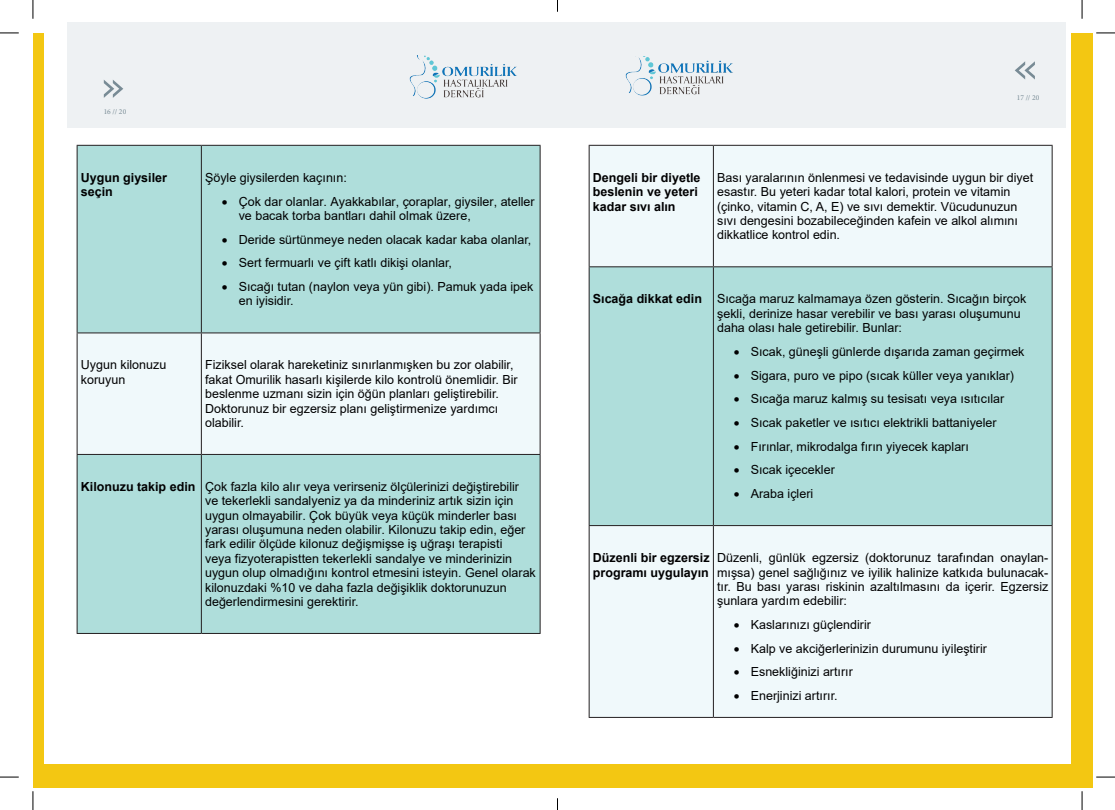
<style>
.page{position:relative;width:1115px;height:810px;background:#fff}
.page>*{position:absolute;margin:0;border:0;box-sizing:border-box;transform-origin:0 0}
.t1{font:12.5px/14.4px "Arial";color:#000001}
.t2{font:700 12.5px/14.4px "Arial";color:#000001}
.t3{font:7.5px "Minion Pro";letter-spacing:.005em;color:#788b95}
.s1{font-weight:700}
</style>
<div class="page">
<div style="left:33px;top:33px;width:1059px;height:755px;background:#f3c712"></div>
<div style="left:44px;top:22px;width:1026px;height:742px;background:#fff"></div>
<div style="left:67px;top:22px;width:998px;height:105px;background:#eef1f3"></div>
<svg style="left:104px;top:80px;width:19px;height:18px"></svg>
<svg style="left:1015px;top:61px;width:20px;height:19px"></svg>
<img style="left:409px;top:56px;width:108px;height:43px">
<img style="left:625px;top:56px;width:108px;height:40px">
<div style="left:78px;top:146px;width:461px;height:487px;background:#afdedb"></div>
<div style="left:78px;top:333px;width:461px;height:121px;background:#f0f9fb"></div>
<hr style="left:77px;top:145px;width:124px;height:1px;background:#231f20">
<hr style="left:77px;top:146px;width:1px;height:186px;background:#231f20">
<hr style="left:201px;top:145px;width:339px;height:1px;background:#231f20">
<hr style="left:201px;top:146px;width:1px;height:186px;background:#231f20">
<hr style="left:539px;top:146px;width:1px;height:186px;background:#231f20">
<hr style="left:77px;top:332px;width:124px;height:1px;background:#231f20">
<hr style="left:77px;top:333px;width:1px;height:121px;background:#231f20">
<hr style="left:201px;top:332px;width:339px;height:1px;background:#231f20">
<hr style="left:201px;top:333px;width:1px;height:121px;background:#231f20">
<hr style="left:539px;top:333px;width:1px;height:121px;background:#231f20">
<hr style="left:77px;top:454px;width:124px;height:1px;background:#231f20">
<hr style="left:77px;top:455px;width:1px;height:178px;background:#231f20">
<hr style="left:201px;top:454px;width:339px;height:1px;background:#231f20">
<hr style="left:201px;top:455px;width:1px;height:178px;background:#231f20">
<hr style="left:539px;top:455px;width:1px;height:178px;background:#231f20">
<hr style="left:77px;top:633px;width:124px;height:1px;background:#231f20">
<hr style="left:201px;top:633px;width:339px;height:1px;background:#231f20">
<div style="left:590px;top:146px;width:461px;height:120px;background:#f0f9fb"></div>
<div style="left:590px;top:267px;width:461px;height:258px;background:#afdedb"></div>
<div style="left:590px;top:526px;width:461px;height:191px;background:#f0f9fb"></div>
<hr style="left:589px;top:145px;width:124px;height:1px;background:#231f20">
<hr style="left:589px;top:146px;width:1px;height:120px;background:#231f20">
<hr style="left:713px;top:145px;width:339px;height:1px;background:#231f20">
<hr style="left:713px;top:146px;width:1px;height:120px;background:#231f20">
<hr style="left:1051px;top:146px;width:1px;height:120px;background:#231f20">
<hr style="left:589px;top:266px;width:124px;height:1px;background:#231f20">
<hr style="left:589px;top:267px;width:1px;height:258px;background:#231f20">
<hr style="left:713px;top:266px;width:339px;height:1px;background:#231f20">
<hr style="left:713px;top:267px;width:1px;height:258px;background:#231f20">
<hr style="left:1051px;top:267px;width:1px;height:258px;background:#231f20">
<hr style="left:589px;top:525px;width:124px;height:1px;background:#231f20">
<hr style="left:589px;top:526px;width:1px;height:191px;background:#231f20">
<hr style="left:713px;top:525px;width:339px;height:1px;background:#231f20">
<hr style="left:713px;top:526px;width:1px;height:191px;background:#231f20">
<hr style="left:1051px;top:526px;width:1px;height:191px;background:#231f20">
<hr style="left:589px;top:717px;width:124px;height:1px;background:#231f20">
<hr style="left:713px;top:717px;width:339px;height:1px;background:#231f20">
<svg style="left:0;top:32px;width:19px;height:2px"></svg>
<svg style="left:1096px;top:32px;width:19px;height:2px"></svg>
<svg style="left:0;top:776px;width:19px;height:2px"></svg>
<svg style="left:1096px;top:776px;width:19px;height:2px"></svg>
<svg style="left:32px;top:0;width:2px;height:19px"></svg>
<svg style="left:32px;top:791px;width:2px;height:19px"></svg>
<svg style="left:1081px;top:0;width:2px;height:19px"></svg>
<svg style="left:1081px;top:791px;width:2px;height:19px"></svg>
<p class="t3" style="left:104px;top:106px;width:24px">16 // 20</p>
<p class="t2" style="left:81px;top:170px;width:88px">Uygun giysiler seçin</p>
<p class="t1" style="left:205px;top:170px;width:143px">Şöyle giysilerden kaçının:</p>
<p class="t1" style="left:239px;top:194px;width:297px;text-indent:-17px">• Çok dar olanlar. Ayakkabılar, çoraplar, giysiler, ateller ve bacak torba bantları dahil olmak üzere,</p>
<p class="t1" style="left:222px;top:232px;width:311px">• Deride sürtünmeye neden olacak kadar kaba olanlar,</p>
<p class="t1" style="left:222px;top:256px;width:232px">• Sert fermuarlı ve çift katlı dikişi olanlar,</p>
<p class="t1" style="left:239px;top:279px;width:296px;text-indent:-17px">• Sıcağı tutan (naylon veya yün gibi). Pamuk yada ipek en iyisidir.</p>
<p class="t1" style="left:81px;top:358px;width:87px">Uygun kilonuzu koruyun</p>
<p class="t1" style="left:205px;top:358px;width:314px">Fiziksel olarak hareketiniz sınırlanmışken bu zor olabilir, fakat Omurilik hasarlı kişilerde kilo kontrolü önemlidir. Bir beslenme uzmanı sizin için öğün planları geliştirebilir.<br>Doktorunuz bir egzersiz planı geliştirmenize yardımcı olabilir.</p>
<p class="t1" style="left:205px;top:479px;width:332px;text-indent:-124px"><span class="s1">Kilonuzu takip edin</span> Çok fazla kilo alır veya verirseniz ölçülerinizi değiştirebilir<br>ve tekerlekli sandalyeniz ya da minderiniz artık sizin için uygun olmayabilir. Çok büyük veya küçük minderler bası yarası oluşumuna neden olabilir. Kilonuzu takip edin, eğer fark edilir ölçüde kilonuz değişmişse iş uğraşı terapisti<br>veya fizyoterapistten tekerlekli sandalye ve minderinizin uygun olup olmadığını kontrol etmesini isteyin. Genel olarak kilonuzdaki %10 ve daha fazla değişiklik doktorunuzun değerlendirmesini gerektirir.</p>
<p class="t3" style="left:1017px;top:92px;width:24px">17 // 20</p>
<p class="t2" style="left:593px;top:170px;width:109px">Dengeli bir diyetle beslenin ve yeteri kadar sıvı alın</p>
<p class="t1" style="left:717px;top:170px;width:318px">Bası yaralarının önlenmesi ve tedavisinde uygun bir diyet esastır. Bu yeteri kadar total kalori, protein ve vitamin (çinko, vitamin C, A, E) ve sıvı demektir. Vücudunuzun sıvı dengesini bozabileceğinden kafein ve alkol alımını dikkatlice kontrol edin.</p>
<p class="t1" style="left:717px;top:292px;width:311px;text-indent:-124px"><span class="s1">Sıcağa dikkat edin</span> Sıcağa maruz kalmamaya özen gösterin. Sıcağın birçok şekli, derinize hasar verebilir ve bası yarası oluşumunu daha olası hale getirebilir. Bunlar:</p>
<p class="t1" style="left:734px;top:344px;width:292px">• Sıcak, güneşli günlerde dışarıda zaman geçirmek</p>
<p class="t1" style="left:734px;top:368px;width:282px">• Sigara, puro ve pipo (sıcak küller veya yanıklar)</p>
<p class="t1" style="left:734px;top:392px;width:272px">• Sıcağa maruz kalmış su tesisatı veya ısıtıcılar</p>
<p class="t1" style="left:734px;top:415px;width:264px">• Sıcak paketler ve ısıtıcı elektrikli battaniyeler</p>
<p class="t1" style="left:734px;top:439px;width:236px">• Fırınlar, mikrodalga fırın yiyecek kapları</p>
<p class="t1" style="left:734px;top:463px;width:102px">• Sıcak içecekler</p>
<p class="t1" style="left:734px;top:486px;width:81px">• Araba içleri</p>
<p class="t2" style="left:593px;top:551px;width:118px">Düzenli bir egzersiz programı uygulayın</p>
<p class="t1" style="left:717px;top:550px;width:333px;text-align:justify">Düzenli, günlük egzersiz (doktorunuz tarafından onaylan&shy;mışsa) genel sağlığınız ve iyilik halinize katkıda bulunacak&shy;tır. Bu bası yarası riskinin azaltılmasını da içerir. Egzersiz şunlara yardım edebilir:</p>
<p class="t1" style="left:734px;top:617px;width:138px">• Kaslarınızı güçlendirir</p>
<p class="t1" style="left:734px;top:641px;width:254px">• Kalp ve akciğerlerinizin durumunu iyileştirir</p>
<p class="t1" style="left:734px;top:665px;width:120px">• Esnekliğinizi artırır</p>
<p class="t1" style="left:734px;top:688px;width:105px">• Enerjinizi artırır.</p>
</div>
